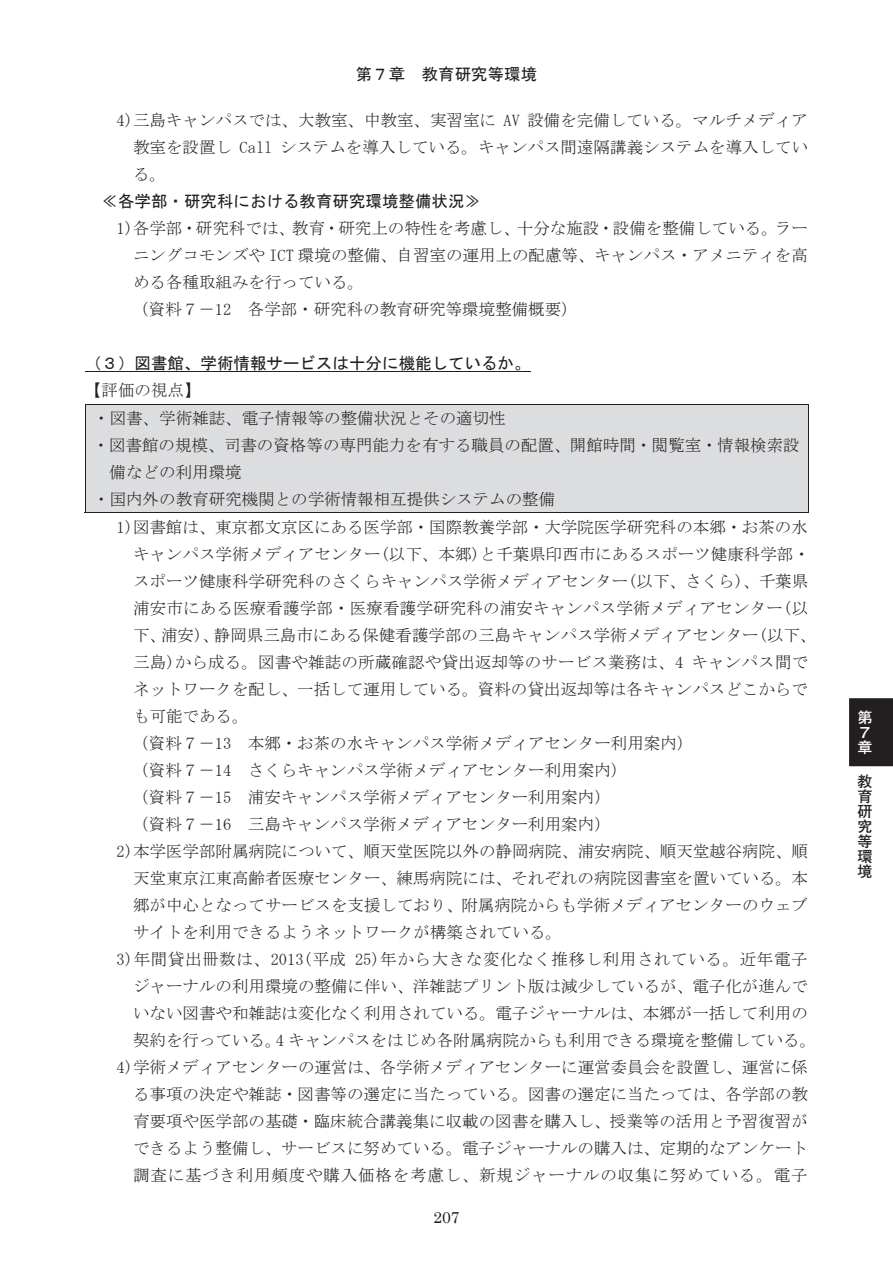
<style>
.page{position:relative;width:893px;height:1263px;background:#fff}
.page>*{position:absolute;margin:0;border:0;box-sizing:border-box;transform-origin:0 0}
.t1{font:16.5px/27px "MS Mincho";color:#231f20;text-align:justify}
.t2{font:16.5px "MS Gothic";color:#231f20}
.t3{font:16.5px "MS Mincho";letter-spacing:.04em;color:#231f20}
.t4{font:16.5px "MS Mincho";letter-spacing:.05em;color:#231f20}
.t5{font:15.75px "Century";color:#231f20}
.t6{font:700 15px/15px "Futo Go B101 Pro";color:#231f20;text-align:justify}
.t7{font:700 15px/15px "Futo Go B101 Pro";color:#fff}
</style>
<div class="page">
<div style="left:849px;top:698px;width:44px;height:68px;background:#231f20"></div>
<hr style="left:85px;top:371px;width:446px;height:1px;background:#231f20">
<div style="left:85px;top:404px;width:723px;height:108px;background:#dcdddf"></div>
<hr style="left:85px;top:404px;width:723px;height:1px;background:#231f20">
<hr style="left:85px;top:404px;width:1px;height:109px;background:#231f20">
<hr style="left:85px;top:512px;width:723px;height:1px;background:#231f20">
<hr style="left:808px;top:404px;width:1px;height:109px;background:#231f20">
<p class="t2" style="left:356px;top:66px;width:183px">第７章 教育研究等環境</p>
<p class="t1" style="left:133px;top:107px;width:677px;text-indent:-16px">4)三島キャンパスでは、大教室、中教室、実習室に AV 設備を完備している。マルチメディア教室を設置し Call システムを導入している。キャンパス間遠隔講義システムを導入している。</p>
<p class="t2" style="left:102px;top:193px;width:381px">≪各学部・研究科における教育研究環境整備状況≫</p>
<p class="t1" style="left:132px;top:215px;width:677px;text-align:left;text-indent:-16px">1)各学部・研究科では、教育・研究上の特性を考慮し、十分な施設・設備を整備している。ラーニングコモンズや ICT 環境の整備、自習室の運用上の配慮等、キャンパス・アメニティを高める各種取組みを行っている。<br>（資料７－12 各学部・研究科の教育研究等環境整備概要）</p>
<p class="t2" style="left:85px;top:355px;width:447px">（３）図書館、学術情報サービスは十分に機能しているか。</p>
<p class="t1" style="left:85px;top:377px;width:117px">【評価の視点】</p>
<p class="t1" style="left:93px;top:404px;width:414px">・図書、学術雑誌、電子情報等の整備状況とその適切性</p>
<p class="t1" style="left:93px;top:431px;width:708px">・図書館の規模、司書の資格等の専門能力を有する職員の配置、開館時間・閲覧室・情報検索設</p>
<p class="t1" style="left:110px;top:458px;width:134px">備などの利用環境</p>
<p class="t1" style="left:93px;top:485px;width:464px">・国内外の教育研究機関との学術情報相互提供システムの整備</p>
<p class="t1" style="left:117px;top:513px;width:693px">1)図書館は、東京都文京区にある医学部・国際教養学部・大学院医学研究科の本郷・お茶の水</p>
<p class="t1" style="left:133px;top:540px;width:678px">キャンパス学術メディアセンター(以下、本郷)と千葉県印西市にあるスポーツ健康科学部・</p>
<p class="t1" style="left:133px;top:567px;width:677px">スポーツ健康科学研究科のさくらキャンパス学術メディアセンター(以下、さくら)、千葉県</p>
<p class="t1" style="left:133px;top:594px;width:677px">浦安市にある医療看護学部・医療看護学研究科の浦安キャンパス学術メディアセンター(以</p>
<p class="t1" style="left:133px;top:621px;width:685px">下、浦安)、静岡県三島市にある保健看護学部の三島キャンパス学術メディアセンター(以下、</p>
<p class="t1" style="left:133px;top:648px;width:677px">三島)から成る。図書や雑誌の所蔵確認や貸出返却等のサービス業務は、4 キャンパス間で</p>
<p class="t1" style="left:133px;top:675px;width:676px">ネットワークを配し、一括して運用している。資料の貸出返却等は各キャンパスどこからで</p>
<p class="t1" style="left:133px;top:702px;width:117px">も可能である。</p>
<p class="t1" style="left:132px;top:729px;width:562px">（資料７－13 本郷・お茶の水キャンパス学術メディアセンター利用案内）</p>
<p class="t1" style="left:132px;top:756px;width:496px">（資料７－14 さくらキャンパス学術メディアセンター利用案内）</p>
<p class="t1" style="left:132px;top:783px;width:480px">（資料７－15 浦安キャンパス学術メディアセンター利用案内）</p>
<p class="t1" style="left:132px;top:810px;width:480px">（資料７－16 三島キャンパス学術メディアセンター利用案内）</p>
<p class="t1" style="left:117px;top:837px;width:693px">2)本学医学部附属病院について、順天堂医院以外の静岡病院、浦安病院、順天堂越谷病院、順</p>
<p class="t1" style="left:133px;top:864px;width:676px">天堂東京江東高齢者医療センター、練馬病院には、それぞれの病院図書室を置いている。本</p>
<p class="t1" style="left:133px;top:891px;width:676px">郷が中心となってサービスを支援しており、附属病院からも学術メディアセンターのウェブ</p>
<p class="t1" style="left:133px;top:918px;width:431px">サイトを利用できるようネットワークが構築されている。</p>
<p class="t3" style="left:117px;top:950px;width:693px">3)年間貸出冊数は、2013(平成 25)年から大きな変化なく推移し利用されている。近年電子</p>
<p class="t1" style="left:133px;top:972px;width:676px">ジャーナルの利用環境の整備に伴い、洋雑誌プリント版は減少しているが、電子化が進んで</p>
<p class="t1" style="left:133px;top:999px;width:676px">いない図書や和雑誌は変化なく利用されている。電子ジャーナルは、本郷が一括して利用の</p>
<p class="t1" style="left:133px;top:1026px;width:685px">契約を行っている。4 キャンパスをはじめ各附属病院からも利用できる環境を整備している。</p>
<p class="t1" style="left:117px;top:1053px;width:693px">4)学術メディアセンターの運営は、各学術メディアセンターに運営委員会を設置し、運営に係</p>
<p class="t1" style="left:133px;top:1080px;width:676px">る事項の決定や雑誌・図書等の選定に当たっている。図書の選定に当たっては、各学部の教</p>
<p class="t1" style="left:133px;top:1107px;width:676px">育要項や医学部の基礎・臨床統合講義集に収載の図書を購入し、授業等の活用と予習復習が</p>
<p class="t1" style="left:133px;top:1134px;width:676px">できるよう整備し、サービスに努めている。電子ジャーナルの購入は、定期的なアンケート</p>
<p class="t4" style="left:133px;top:1166px;width:676px">調査に基づき利用頻度や購入価格を考慮し、新規ジャーナルの収集に努めている。電子</p>
<p class="t5" style="left:433px;top:1204px;width:28px">207</p>
<p class="t5" style="left:442px;top:1206px;width:10px">7</p>
<p class="t7" style="left:858px;top:708px;width:16px">第<br>７章</p>
<p class="t6" style="left:858px;top:771px;width:16px">教育研究等環境</p>
</div>
